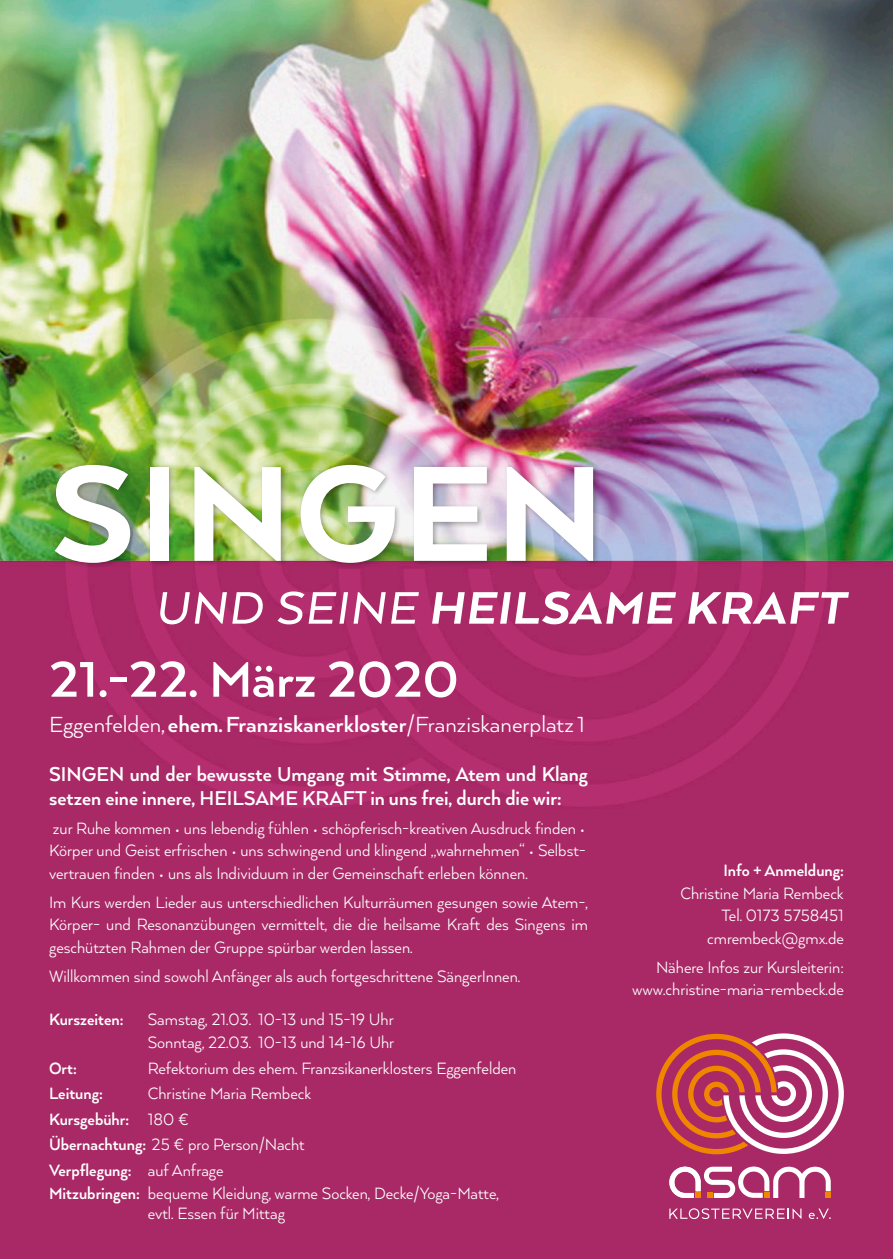
<style>
.page{position:relative;width:893px;height:1259px;background:#fff}
.page>*{position:absolute;margin:0;border:0;box-sizing:border-box;transform-origin:0 0}
.t1{font:800 156.6px "Arquitecta";letter-spacing:.02em;color:#fff}
.t2{font:700 57.6px "Arquitecta";color:#fff}
.t3{font:italic 800 52.5px "Arquitecta";letter-spacing:.02em;color:#fff}
.t4{font:25.2px "Arquitecta";color:#fff}
.t5{font:700 23.1px/24px "Arquitecta";color:#fff;scale:.95 1}
.t6{font:18.9px/22.8px "Arquitecta";color:#fff;scale:.95 1}
.t7{font:700 18.9px "Arquitecta";color:#fff;scale:.95 1}
.s1{font-weight:500}
.s2{font-weight:700}
</style>
<div class="page">
<img style="left:0;top:0;width:893px;height:1259px">
<div style="left:52px;top:462px;width:548px;height:108px;background:#191918;opacity:.35"></div>
<svg style="left:656px;top:1033px;width:188px;height:121px;background:#c25a6e"></svg>
<svg style="left:669px;top:1208px;width:132px;height:11px"></svg>
<svg style="left:809px;top:1208px;width:22px;height:11px"></svg>
<svg style="left:669px;top:1166px;width:162px;height:32px"></svg>
<h1 class="t1" style="left:50px;top:416px;width:556px">SINGEN</h1>
<h3 class="t3" style="left:155px;top:575px;width:692px"><span class="s1">UND SEINE</span> HEILSAME KRAFT</h3>
<h2 class="t2" style="left:49px;top:643px;width:411px">21.-22. März 2020</h2>
<h3 class="t4" style="left:49px;top:708px;width:537px">Eggenfelden, <span class="s2">ehem. Franziskanerkloster</span>/Franziskanerplatz 1</h3>
<p class="t5" style="left:49px;top:761px;width:569px">SINGEN und der bewusste Umgang mit Stimme, Atem und Klang setzen eine innere, HEILSAME KRAFT in uns frei, durch die wir:</p>
<p class="t6" style="left:49px;top:816px;width:567px;text-align:justify">zur Ruhe kommen • uns lebendig fühlen • schöpferisch-kreativen Ausdruck finden • Körper und Geist erfrischen • uns schwingend und klingend „wahrnehmen“ • Selbst&shy;vertrauen finden • uns als Individuum in der Gemeinschaft erleben können.</p>
<p class="t6" style="left:49px;top:890px;width:569px;text-align:justify">Im Kurs werden Lieder aus unterschiedlichen Kulturräumen gesungen sowie Atem-, Körper- und Resonanzübungen vermittelt, die die heilsame Kraft des Singens im geschützten Rahmen der Gruppe spürbar werden lassen.</p>
<p class="t6" style="left:49px;top:964px;width:497px">Willkommen sind sowohl Anfänger als auch fortgeschrittene SängerInnen.</p>
<p class="t7" style="left:49px;top:1007px;width:80px">Kurszeiten:</p>
<p class="t6" style="left:148px;top:1007px;width:261px">Samstag, 21.03. 10-13 und 15-19 Uhr<br>Sonntag, 22.03. 10-13 und 14-16 Uhr</p>
<p class="t7" style="left:49px;top:1056px;width:31px">Ort:</p>
<p class="t6" style="left:148px;top:1055px;width:389px">Refektorium des ehem. Franzsikanerklosters Eggenfelden</p>
<p class="t7" style="left:49px;top:1081px;width:58px">Leitung:</p>
<p class="t6" style="left:49px;top:1080px;width:277px;line-height:25.5px;text-indent:99px">Christine Maria Rembeck<br><span class="s2">Kursgebühr:</span> 180 €<br><span class="s2">Übernachtung:</span> 25 € pro Person/Nacht<br><span class="s2">Verpflegung:</span> auf Anfrage</p>
<p class="t6" style="left:148px;top:1182px;width:371px;line-height:20.1px;text-indent:-99px"><span class="s2">Mitzubringen:</span> bequeme Kleidung, warme Socken, Decke/Yoga-Matte, evtl. Essen für Mittag</p>
<p class="t7" style="left:723px;top:858px;width:128px">Info + Anmeldung:</p>
<p class="t6" style="left:680px;top:881px;width:174px;text-align:right">Christine Maria Rembeck<br>Tel. 0173 5758451 cmrembeck@gmx.de</p>
<p class="t6" style="left:632px;top:955px;width:224px;text-align:right">Nähere Infos zur Kursleiterin: www.christine-maria-rembeck.de</p>
</div>
